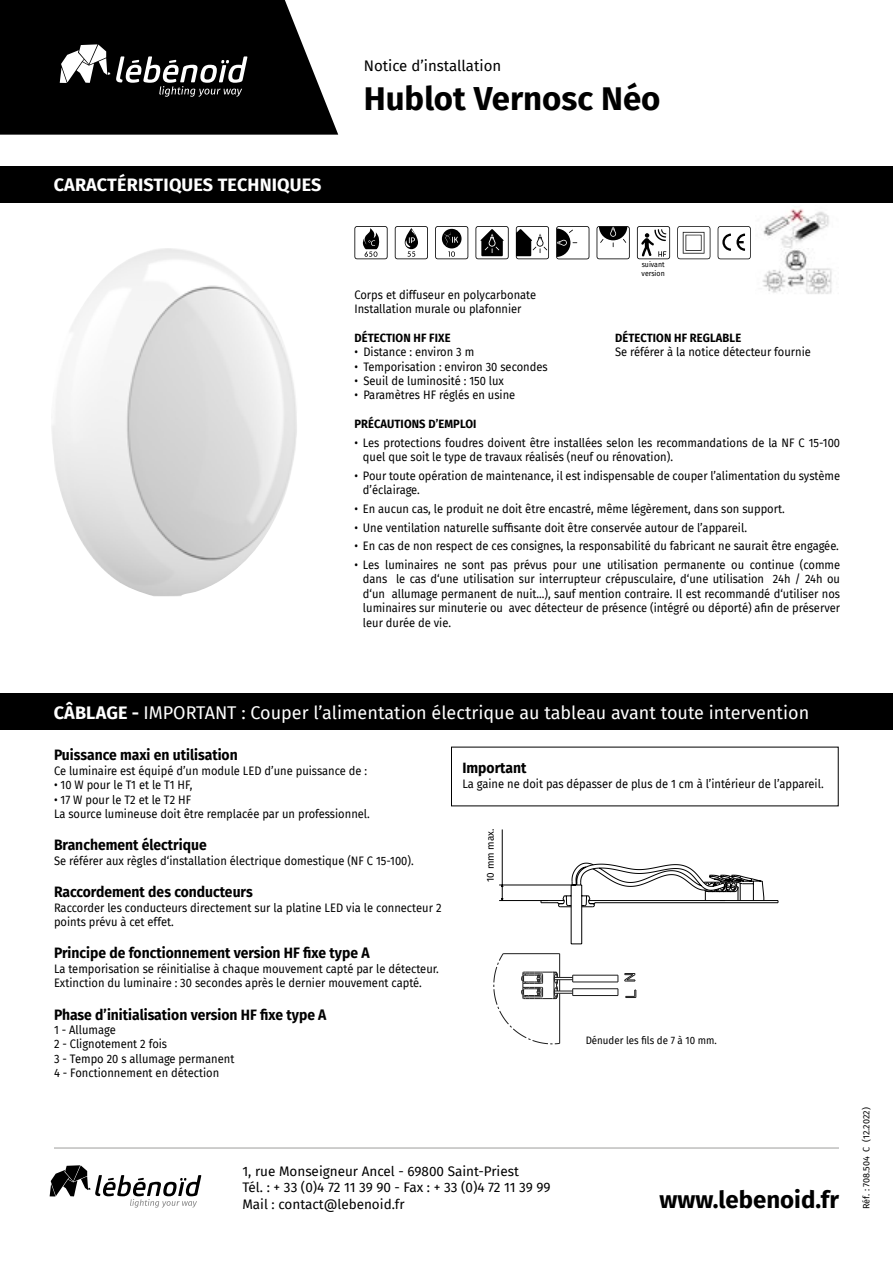
<style>
.page{position:relative;width:893px;height:1263px;background:#fff}
.page>*{position:absolute;margin:0;border:0;box-sizing:border-box;transform-origin:0 0}
.t1{font:700 33px "Fira Sans";color:#000}
.t2{font:700 24px "Fira Sans";color:#000}
.t3{font:18px "Fira Sans";color:#fff}
.t4{font:700 18px "Fira Sans";letter-spacing:.01em;color:#fff}
.t5{font:700 15px "Fira Sans";color:#000;scale:.93 1}
.t6{font:15px "Fira Sans";color:#000}
.t7{font:13.5px/16.2px "Fira Sans";color:#000}
.t8{font:12px/14.4px "Fira Sans";color:#000;scale:.93 1}
.t9{font:700 12px "Fira Sans";letter-spacing:.01em;color:#000;scale:.93 1}
.t10{font:10.5px "Fira Sans";color:#000;scale:.93 1}
.t11{font:9.9px "Fira Sans";color:#000}
.t12{font:9px "Fira Sans";color:#000}
.t13{font:7.5px/9px "Fira Sans";color:#000;scale:.93 1}
.s1{font-weight:700}
</style>
<div class="page">
<svg style="left:0;top:0;width:338px;height:135px;background:#1a1a1a"></svg>
<svg style="left:60px;top:44px;width:187px;height:53px"></svg>
<svg style="left:50px;top:1165px;width:151px;height:42px"></svg>
<hr style="left:54px;top:1147px;width:785px;height:1px;background:#9d9d9c">
<div style="left:0;top:167px;width:893px;height:36px;background:#000"></div>
<div style="left:0;top:694px;width:893px;height:36px;background:#000"></div>
<hr style="left:499px;top:885px;width:73px;height:1px;background:#000">
<hr style="left:499px;top:900px;width:42px;height:1px;background:#000">
<svg style="left:540px;top:862px;width:238px;height:82px"></svg>
<svg style="left:501px;top:829px;width:2px;height:71px"></svg>
<hr style="left:573px;top:981px;width:45px;height:1px;background:#1d1d1d">
<hr style="left:573px;top:975px;width:45px;height:1px;background:#1d1d1d">
<hr style="left:573px;top:988px;width:45px;height:1px;background:#1d1d1d">
<hr style="left:573px;top:995px;width:45px;height:1px;background:#1d1d1d">
<svg style="left:625px;top:989px;width:11px;height:9px"></svg>
<svg style="left:618px;top:973px;width:18px;height:9px"></svg>
<svg style="left:494px;top:953px;width:79px;height:91px"></svg>
<img style="left:52px;top:248px;width:245px;height:348px">
<svg style="left:637px;top:226px;width:33px;height:33px"></svg>
<svg style="left:354px;top:226px;width:34px;height:33px"></svg>
<svg style="left:475px;top:226px;width:34px;height:33px"></svg>
<svg style="left:516px;top:226px;width:33px;height:33px"></svg>
<svg style="left:556px;top:226px;width:33px;height:33px"></svg>
<svg style="left:677px;top:226px;width:33px;height:33px"></svg>
<svg style="left:395px;top:226px;width:33px;height:33px"></svg>
<svg style="left:597px;top:226px;width:33px;height:33px"></svg>
<svg style="left:435px;top:226px;width:33px;height:33px"></svg>
<svg style="left:718px;top:226px;width:33px;height:33px"></svg>
<img style="left:763px;top:209px;width:66px;height:39px">
<img style="left:762px;top:248px;width:70px;height:46px">
<h3 class="t4" style="left:54px;top:170px;width:269px">CARACTÉRISTIQUES TECHNIQUES</h3>
<p class="t6" style="left:364px;top:54px;width:139px">Notice d’installation</p>
<h1 class="t1" style="left:364px;top:71px;width:298px">Hublot Vernosc Néo</h1>
<p class="t8" style="left:354px;top:287px;width:197px">Corps et diffuseur en polycarbonate<br>Installation murale ou plafonnier</p>
<p class="t13" style="left:642px;top:260px;width:26px">suivant version</p>
<p class="t9" style="left:615px;top:327px;width:137px">DÉTECTION HF REGLABLE</p>
<p class="t8" style="left:615px;top:344px;width:212px">Se référer à la notice détecteur fournie</p>
<p class="t9" style="left:354px;top:328px;width:105px">DÉTECTION HF FIXE</p>
<p class="t8" style="left:354px;top:345px;width:130px">• Distance : environ 3 m</p>
<p class="t8" style="left:354px;top:359px;width:209px">• Temporisation : environ 30 secondes</p>
<p class="t8" style="left:354px;top:373px;width:162px">• Seuil de luminosité : 150 lux</p>
<p class="t8" style="left:354px;top:388px;width:174px">• Paramètres HF réglés en usine</p>
<p class="t9" style="left:354px;top:414px;width:133px">PRÉCAUTIONS D’EMPLOI</p>
<p class="t8" style="left:363px;top:435px;width:515px;text-indent:-9px">• Les protections foudres doivent être installées selon les recommandations de la NF C 15-100 quel que soit le type de travaux réalisés (neuf ou rénovation).</p>
<p class="t8" style="left:363px;top:468px;width:515px;text-indent:-9px">• Pour toute opération de maintenance, il est indispensable de couper l’alimentation du système d’éclairage.</p>
<p class="t8" style="left:354px;top:501px;width:464px">• En aucun cas, le produit ne doit être encastré, même légèrement, dans son support.</p>
<p class="t8" style="left:354px;top:520px;width:424px">• Une ventilation naturelle suffisante doit être conservée autour de l’appareil.</p>
<p class="t8" style="left:354px;top:539px;width:522px">• En cas de non respect de ces consignes, la responsabilité du fabricant ne saurait être engagée.</p>
<p class="t8" style="left:363px;top:557px;width:515px;text-align:justify;text-indent:-9px">• Les luminaires ne sont pas prévus pour une utilisation permanente ou continue (comme dans le cas d‘une utilisation sur interrupteur crépusculaire, d‘une utilisation 24h / 24h ou d‘un allumage permanent de nuit...), sauf mention contraire. Il est recommandé d‘utiliser nos luminaires sur minuterie ou avec détecteur de présence (intégré ou déporté) afin de préserver leur durée de vie.</p>
<h3 class="t3" style="left:54px;top:699px;width:757px"><span class="s1">CÂBLAGE -</span> IMPORTANT : Couper l’alimentation électrique au tableau avant toute intervention</h3>
<p class="t5" style="left:54px;top:742px;width:199px">Puissance maxi en utilisation</p>
<p class="t8" style="left:54px;top:763px;width:338px">Ce luminaire est équipé d’un module LED d’une puissance de :</p>
<p class="t8" style="left:54px;top:777px;width:150px">• 10 W pour le T1 et le T1 HF,</p>
<p class="t8" style="left:54px;top:792px;width:341px">• 17 W pour le T2 et le T2 HF<br>La source lumineuse doit être remplacée par un professionnel.</p>
<p class="t5" style="left:54px;top:832px;width:166px">Branchement électrique</p>
<p class="t8" style="left:54px;top:853px;width:388px">Se référer aux règles d‘installation électrique domestique (NF C 15-100).</p>
<p class="t5" style="left:54px;top:879px;width:215px">Raccordement des conducteurs</p>
<p class="t8" style="left:54px;top:900px;width:418px">Raccorder les conducteurs directement sur la platine LED via le connecteur 2 points prévu à cet effet.</p>
<p class="t5" style="left:54px;top:940px;width:341px">Principe de fonctionnement version HF fixe type A</p>
<p class="t8" style="left:54px;top:961px;width:415px">La temporisation se réinitialise à chaque mouvement capté par le détecteur.<br>Extinction du luminaire : 30 secondes après le dernier mouvement capté.</p>
<p class="t5" style="left:54px;top:1002px;width:295px">Phase d’initialisation version HF fixe type A</p>
<p class="t8" style="left:54px;top:1022px;width:195px">1 - Allumage<br>2 - Clignotement 2 fois<br>3 - Tempo 20 s allumage permanent<br>4 - Fonctionnement en détection</p>
<p class="t5" style="left:462px;top:755px;width:70px">Important</p>
<p class="t8" style="left:462px;top:776px;width:390px">La gaine ne doit pas dépasser de plus de 1 cm à l’intérieur de l’appareil.</p>
<p class="t11" style="left:483px;top:882px;width:54px;rotate:-90deg">10 mm max.</p>
<p class="t10" style="left:586px;top:1033px;width:142px">Dénuder les fils de 7 à 10 mm.</p>
<p class="t7" style="left:242px;top:1163px;width:310px">1, rue Monseigneur Ancel - 69800 Saint-Priest<br>Tél. : + 33 (0)4 72 11 39 90 - Fax : + 33 (0)4 72 11 39 99<br>Mail : contact@lebenoid.fr</p>
<h2 class="t2" style="left:659px;top:1180px;width:181px">www.lebenoid.fr</h2>
<p class="t12" style="left:860px;top:1209px;width:103px;rotate:-90deg">Réf. : 708.504 C (12.2022)</p>
</div>
